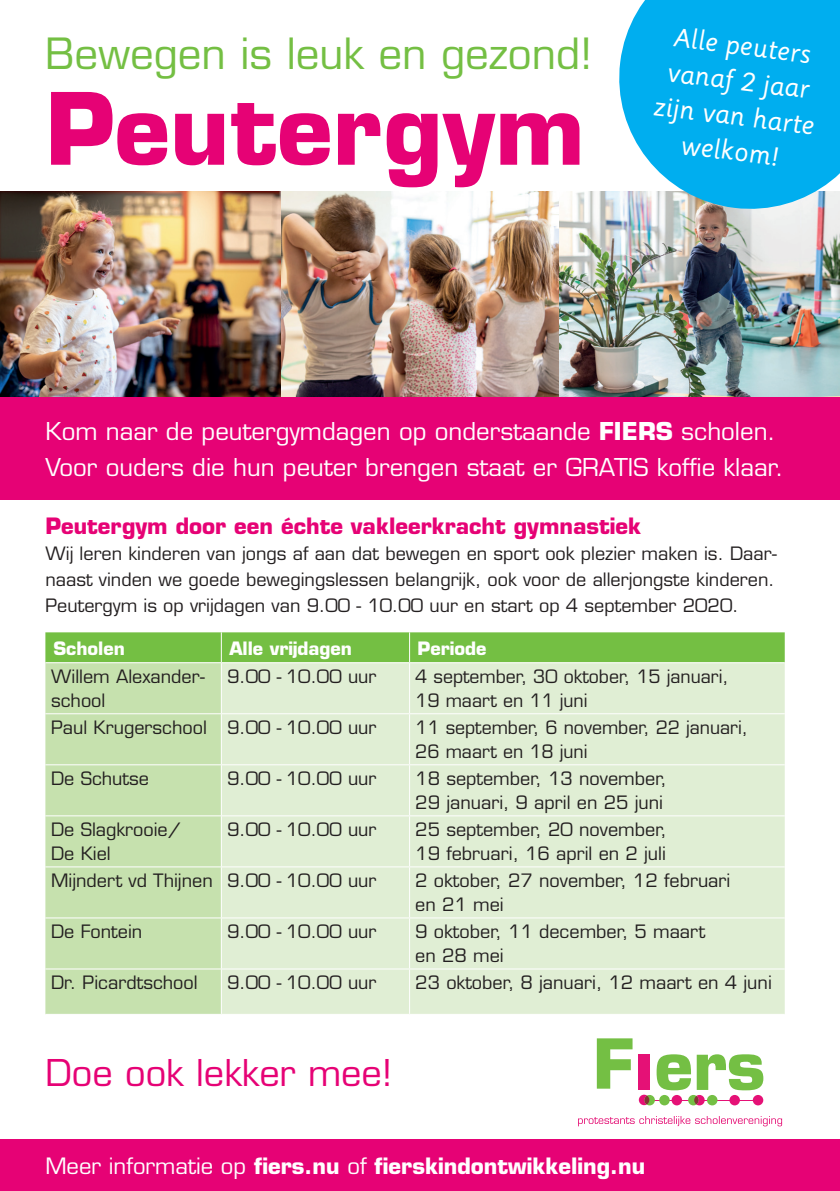
<style>
.page{position:relative;width:840px;height:1191px;background:#fff}
.page>*{position:absolute;margin:0;border:0;box-sizing:border-box;transform-origin:0 0}
.t1{font:700 97px "Eurostile";color:#e60275}
.t2{font:42px "Eurostile";color:#74bf43}
.t3{font:36px "Eurostile";color:#e60275}
.t4{font:25.6px/35.2px "Sassoon Primary";color:#fff;text-align:center}
.t5{font:24px/36px "Eurostile";color:#fff}
.t6{font:700 22px "Eurostile";color:#fff}
.t7{font:700 22px "Eurostile";color:#e60275}
.t8{font:18px/24px "Eurostile";color:#231f20}
.t9{font:700 18px "Eurostile";color:#fff}
.s1{font-weight:700}
.s2{font-weight:400}
</style>
<div class="page">
<svg style="left:578px;top:1116px;width:203px;height:10px"></svg>
<hr style="left:653px;top:1099px;width:39px;height:1px;background:#e51176">
<div style="left:644px;top:1095px;width:10px;height:10px;background:#74bf44;border-radius:50%"></div>
<svg style="left:638px;top:1094px;width:8px;height:11px"></svg>
<div style="left:644px;top:1095px;width:5px;height:9px;background:#843335;border-radius:50%"></div>
<svg style="left:596px;top:1038px;width:36px;height:50px"></svg>
<div style="left:637px;top:1054px;width:12px;height:35px;background:#e51176"></div>
<svg style="left:656px;top:1054px;width:107px;height:51px"></svg>
<div style="left:45px;top:632px;width:739px;height:30px;background:#74bf43"></div>
<div style="left:45px;top:663px;width:176px;height:350px;background:#c6e1ae"></div>
<div style="left:222px;top:663px;width:562px;height:350px;background:#e0eed4"></div>
<hr style="left:45px;top:713px;width:176px;height:1px;background:#fff">
<hr style="left:221px;top:713px;width:188px;height:1px;background:#fff">
<hr style="left:409px;top:713px;width:375px;height:1px;background:#fff">
<hr style="left:45px;top:764px;width:176px;height:1px;background:#fff">
<hr style="left:221px;top:764px;width:188px;height:1px;background:#fff">
<hr style="left:409px;top:764px;width:375px;height:1px;background:#fff">
<hr style="left:409px;top:663px;width:1px;height:50px;background:#fff">
<hr style="left:409px;top:714px;width:1px;height:50px;background:#fff">
<hr style="left:409px;top:765px;width:1px;height:50px;background:#fff">
<hr style="left:409px;top:816px;width:1px;height:50px;background:#fff">
<hr style="left:409px;top:867px;width:1px;height:50px;background:#fff">
<hr style="left:409px;top:918px;width:1px;height:50px;background:#fff">
<hr style="left:409px;top:969px;width:1px;height:44px;background:#fff">
<hr style="left:45px;top:815px;width:176px;height:1px;background:#fff">
<hr style="left:221px;top:815px;width:188px;height:1px;background:#fff">
<hr style="left:409px;top:815px;width:375px;height:1px;background:#fff">
<hr style="left:45px;top:866px;width:176px;height:1px;background:#fff">
<hr style="left:221px;top:866px;width:188px;height:1px;background:#fff">
<hr style="left:409px;top:866px;width:375px;height:1px;background:#fff">
<hr style="left:409px;top:632px;width:1px;height:30px;background:#fff">
<hr style="left:221px;top:632px;width:1px;height:30px;background:#fff">
<hr style="left:45px;top:917px;width:176px;height:1px;background:#fff">
<hr style="left:221px;top:917px;width:188px;height:1px;background:#fff">
<hr style="left:409px;top:917px;width:375px;height:1px;background:#fff">
<hr style="left:45px;top:968px;width:176px;height:1px;background:#fff">
<hr style="left:221px;top:968px;width:188px;height:1px;background:#fff">
<hr style="left:409px;top:968px;width:375px;height:1px;background:#fff">
<img style="left:281px;top:191px;width:277px;height:206px">
<img style="left:0;top:191px;width:281px;height:206px">
<img style="left:558px;top:191px;width:281px;height:206px">
<div style="left:0;top:397px;width:839px;height:102px;background:#e60275"></div>
<svg style="left:611px;top:0;width:228px;height:217px;background:#2ebaee"></svg>
<div style="left:0;top:1140px;width:839px;height:51px;background:#e60275"></div>
<h2 class="t2" style="left:45px;top:28px;width:547px">Bewegen is leuk en gezond!</h2>
<h1 class="t1" style="left:45px;top:69px;width:540px">Peutergym</h1>
<h3 class="t4" style="left:664px;top:19px;width:163px;rotate:7deg">Alle peuters vanaf 2 jaar zijn van harte welkom!</h3>
<h3 class="t5" style="left:45px;top:413px;width:739px">Kom naar de peutergymdagen op onderstaande <span class="s1">FIERS</span> scholen.<br>Voor ouders die hun peuter brengen staat er GRATIS koffie klaar.</h3>
<p class="t7" style="left:45px;top:512px;width:597px">Peutergym door een échte vakleerkracht gymnastiek</p>
<p class="t8" style="left:45px;top:540px;width:732px;line-height:26px">Wij leren kinderen van jongs af aan dat bewegen en sport ook plezier maken is. Daar&shy;naast vinden we goede bewegingslessen belangrijk, ook voor de allerjongste kinderen.<br>Peutergym is op vrijdagen van 9.00 - 10.00 uur en start op 4 september 2020.</p>
<p class="t9" style="left:53px;top:637px;width:73px">Scholen</p>
<p class="t9" style="left:229px;top:637px;width:124px">Alle vrijdagen</p>
<p class="t9" style="left:417px;top:637px;width:70px">Periode</p>
<p class="t8" style="left:51px;top:664px;width:155px">Willem Alexander&shy;school</p>
<p class="t8" style="left:227px;top:664px;width:151px">9.00 - 10.00 uur</p>
<p class="t8" style="left:415px;top:664px;width:315px">4 september, 30 oktober, 15 januari,<br>19 maart en 11 juni</p>
<p class="t8" style="left:51px;top:715px;width:327px">Paul Krugerschool 9.00 - 10.00 uur</p>
<p class="t8" style="left:415px;top:715px;width:334px">11 september, 6 november, 22 januari,<br>26 maart en 18 juni</p>
<p class="t8" style="left:51px;top:766px;width:99px">De Schutse</p>
<p class="t8" style="left:227px;top:766px;width:151px">9.00 - 10.00 uur</p>
<p class="t8" style="left:415px;top:766px;width:253px">18 september, 13 november,<br>29 januari, 9 april en 25 juni</p>
<p class="t8" style="left:51px;top:817px;width:131px">De Slagkrooie/<br>De Kiel</p>
<p class="t8" style="left:227px;top:817px;width:151px">9.00 - 10.00 uur</p>
<p class="t8" style="left:415px;top:817px;width:253px">25 september, 20 november,<br>19 februari, 16 april en 2 juli</p>
<p class="t8" style="left:51px;top:868px;width:327px">Mijndert vd Thijnen 9.00 - 10.00 uur</p>
<p class="t8" style="left:415px;top:868px;width:316px">2 oktober, 27 november, 12 februari en 21 mei</p>
<p class="t8" style="left:51px;top:919px;width:93px">De Fontein</p>
<p class="t8" style="left:227px;top:919px;width:151px">9.00 - 10.00 uur</p>
<p class="t8" style="left:415px;top:919px;width:291px">9 oktober, 11 december, 5 maart en 28 mei</p>
<p class="t8" style="left:51px;top:970px;width:148px">Dr. Picardtschool</p>
<p class="t8" style="left:227px;top:970px;width:151px">9.00 - 10.00 uur</p>
<p class="t8" style="left:415px;top:970px;width:358px">23 oktober, 8 januari, 12 maart en 4 juni</p>
<h3 class="t3" style="left:45px;top:1051px;width:347px">Doe ook lekker mee!</h3>
<p class="t6" style="left:45px;top:1152px;width:601px"><span class="s2">Meer informatie op</span> fiers.nu <span class="s2">of</span> fierskindontwikkeling.nu</p>
</div>
